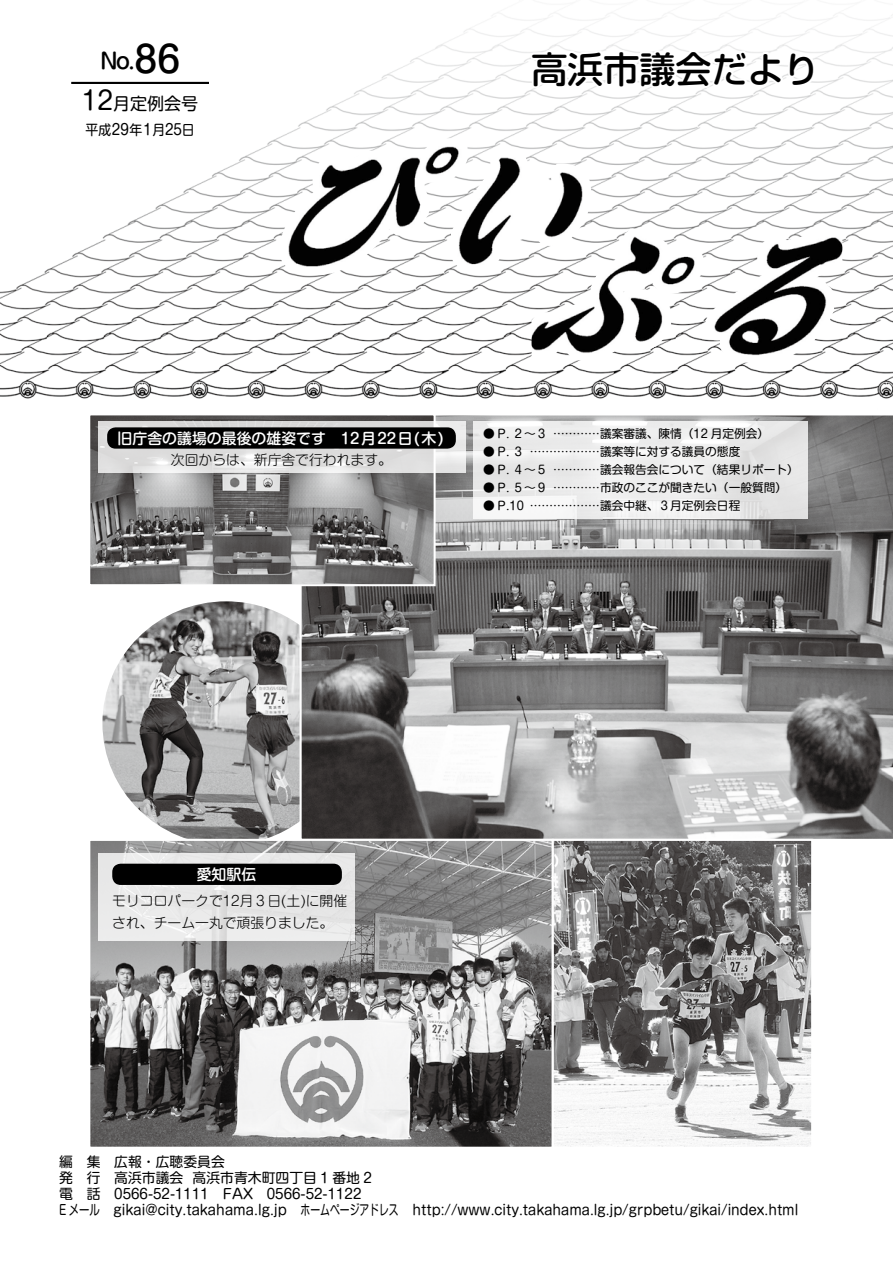
<style>
.page{position:relative;width:893px;height:1263px;background:#fff}
.page>*{position:absolute;margin:0;border:0;box-sizing:border-box;transform-origin:0 0}
.t1{font:500 36px "Soft Go Std";color:#000}
.t2{font:500 21.3px "Shin M Go Pr 6 N";color:#000}
.t3{font:16.95px "Shin M Go Pr 6 N";color:#000}
.t4{font:500 14.85px "Shin M Go Pr 6 N";color:#fff}
.t5{font:13.8px/15.9px "Shin M Go Pr 6 N";color:#000}
.t6{font:300 13.8px/22.4px "Shin M Go Pr 6 N";color:#000}
.t7{font:13.8px "Shin M Go Pr 6 N";color:#000;scale:.93 1}
.t8{font:11.7px "Shin M Go Pr 6 N";color:#000}
.s1{font-size:36.15px}
.s2{font-size:25.5px}
.s3{font-size:14.85px}
</style>
<div class="page">
<img style="left:0;top:12px;width:893px;height:387px">
<hr style="left:71px;top:82px;width:138px;height:2px;background:#000">
<img style="left:280px;top:138px;width:162px;height:137px">
<img style="left:531px;top:229px;width:126px;height:132px">
<img style="left:102px;top:601px;width:198px;height:238px">
<svg style="left:528px;top:47px;width:289px;height:47px"></svg>
<svg style="left:301px;top:415px;width:592px;height:424px;background:#8a8a8a"></svg>
<img style="left:91px;top:416px;width:342px;height:167px">
<div style="left:88px;top:413px;width:348px;height:173px;border:2px solid #fff"></div>
<img style="left:91px;top:842px;width:719px;height:304px">
<div style="left:88px;top:839px;width:466px;height:310px;border:2px solid #fff"></div>
<div style="left:552px;top:839px;width:261px;height:310px;border:2px solid #fff"></div>
<svg style="left:98px;top:421px;width:367px;height:51px;background:#e0e0e0"></svg>
<div style="left:98px;top:854px;width:257px;height:87px;background:#e9e9e9"></div>
<div style="left:112px;top:864px;width:230px;height:21px;background:#000;border-radius:9px"></div>
<div style="left:107px;top:427px;width:349px;height:22px;background:#000;border-radius:9px"></div>
<svg style="left:474px;top:421px;width:334px;height:98px;fill:#ededed"></svg>
<h2 class="t2" style="left:100px;top:44px;width:82px">No.<span class="s1">86</span></h2>
<p class="t3" style="left:82px;top:90px;width:118px"><span class="s2">12</span>月定例会号</p>
<p class="t7" style="left:85px;top:118px;width:119px">平成<span class="s3">29</span>年<span class="s3">１</span>月<span class="s3">25</span>日</p>
<h1 class="t1" style="left:531px;top:44px;width:289px">高浜市議会だより</h1>
<p class="t4" style="left:118px;top:426px;width:327px">旧庁舎の議場の最後の雄姿です　12月22日(木)</p>
<p class="t6" style="left:171px;top:448px;width:223px">次回からは、新庁舎で行われます。</p>
<p class="t8" style="left:483px;top:424px;width:288px">● P. ２〜３ …………議案審議、陳情（12 月定例会）</p>
<p class="t8" style="left:483px;top:442px;width:259px">● P. ３ ………………議案等に対する議員の態度</p>
<p class="t8" style="left:483px;top:460px;width:317px">● P. ４〜５ …………議会報告会について（結果リポート）</p>
<p class="t8" style="left:483px;top:478px;width:306px">● P. ５〜９ …………市政のここが聞きたい（一般質問）</p>
<p class="t8" style="left:483px;top:497px;width:259px">● P.10 ………………議会中継、３月定例会日程</p>
<p class="t4" style="left:197px;top:862px;width:61px">愛知駅伝</p>
<p class="t6" style="left:112px;top:888px;width:236px">モリコロパークで12月３日(土)に開催され、チーム一丸で頑張りました。</p>
<p class="t5" style="left:59px;top:1153px;width:741px">編　集　広報・広聴委員会<br>発　行　高浜市議会 高浜市青木町四丁目 1 番地 2<br>電　話　0566-52-1111　FAX　0566-52-1122<br>E メール gikai@city.takahama.lg.jp ホームページアドレス http://www.city.takahama.lg.jp/grpbetu/gikai/index.html</p>
</div>
